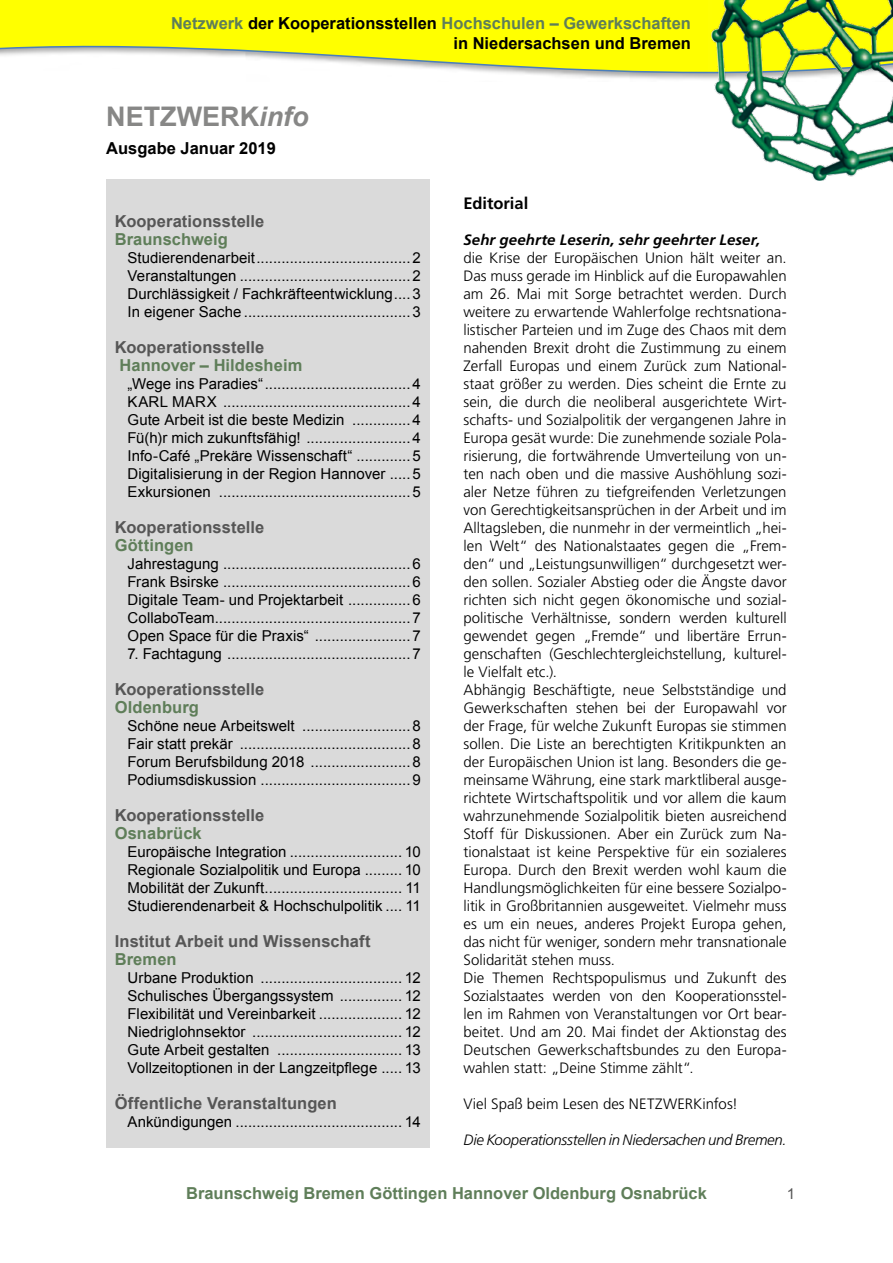
<style>
.page{position:relative;width:893px;height:1263px;background:#fff}
.page>*{position:absolute;margin:0;border:0;box-sizing:border-box;transform-origin:0 0}
.t1{font:700 27px "Arial";color:#878786}
.t2{font:700 16.5px "Arial";letter-spacing:.005em;color:#565656}
.t3{font:700 16.5px "Arial";color:#5f7e59}
.t4{font:700 16.5px/19.8px "Arial";color:#000;text-align:right}
.t5{font:700 16.5px "Frutiger";letter-spacing:-.005em;color:#000}
.t6{font:300 15px/18px "Frutiger";color:#000}
.t7{font:15px/18px "Arial";color:#000;text-align:justify}
.t8{font:italic 300 15px "Frutiger";letter-spacing:-.02em;color:#000}
.t9{font:italic 700 15px "Frutiger";letter-spacing:.005em;color:#000}
.t10{font:15px "Arial";color:#565656}
.s1{color:#5f7e59}
.s2{font-style:italic}
</style>
<div class="page">
<svg style="left:0;top:0;width:709px;height:80px;fill:#ff0"></svg>
<img style="left:709px;top:0;width:184px;height:181px">
<div style="left:106px;top:179px;width:323px;height:969px;background:#dadada"></div>
<p class="t4" style="left:171px;top:14px;width:521px"><span class="s1">Netzwerk</span> der Kooperationsstellen <span class="s1">Hochschulen – Gewerkschaften </span>in Niedersachsen und Bremen</p>
<h1 class="t1" style="left:106px;top:99px;width:204px">NETZWERK<span class="s2">info</span></h1>
<p class="t4" style="left:106px;top:139px;width:171px">Ausgabe Januar 2019</p>
<p class="t2" style="left:115px;top:211px;width:151px">Kooperationsstelle</p>
<p class="t3" style="left:115px;top:229px;width:115px">Braunschweig</p>
<p class="t7" style="left:128px;top:249px;width:295px">Studierendenarbeit.....................................2<br>Veranstaltungen .........................................2<br>Durchlässigkeit / Fachkräfteentwicklung....3<br>In eigener Sache ........................................3</p>
<p class="t2" style="left:115px;top:337px;width:151px">Kooperationsstelle</p>
<p class="t3" style="left:119px;top:355px;width:184px">Hannover – Hildesheim</p>
<p class="t7" style="left:128px;top:375px;width:295px">„Wege ins Paradies“...................................4<br>KARL MARX .............................................4<br>Gute Arbeit ist die beste Medizin ..............4<br>Fü(h)r mich zukunftsfähig! .........................4<br>Info-Café „Prekäre Wissenschaft“ .............5<br>Digitalisierung in der Region Hannover .....5<br>Exkursionen ..............................................5</p>
<p class="t2" style="left:115px;top:517px;width:151px">Kooperationsstelle</p>
<p class="t3" style="left:115px;top:535px;width:80px">Göttingen</p>
<p class="t7" style="left:128px;top:555px;width:295px">Jahrestagung .............................................6<br>Frank Bsirske .............................................6<br>Digitale Team- und Projektarbeit ...............6<br>CollaboTeam...............................................7<br>Open Space für die Praxis“ .......................7</p>
<p class="t7" style="left:128px;top:645px;width:295px">7. Fachtagung ............................................7</p>
<p class="t2" style="left:115px;top:679px;width:151px">Kooperationsstelle</p>
<p class="t3" style="left:115px;top:697px;width:86px">Oldenburg</p>
<p class="t7" style="left:128px;top:717px;width:295px">Schöne neue Arbeitswelt .......................... 8<br>Fair statt prekär .........................................8<br>Forum Berufsbildung 2018 ........................8<br>Podiumsdiskussion ....................................9</p>
<p class="t2" style="left:115px;top:805px;width:151px">Kooperationsstelle</p>
<p class="t3" style="left:115px;top:823px;width:88px">Osnabrück</p>
<p class="t7" style="left:128px;top:843px;width:295px">Europäische Integration ........................... 10<br>Regionale Sozialpolitik und Europa ......... 10<br>Mobilität der Zukunft................................. 11<br>Studierendenarbeit &amp; Hochschulpolitik .... 11</p>
<p class="t2" style="left:115px;top:931px;width:257px">Institut Arbeit und Wissenschaft</p>
<p class="t3" style="left:115px;top:949px;width:63px">Bremen</p>
<p class="t7" style="left:128px;top:969px;width:295px">Urbane Produktion .................................. 12<br>Schulisches Übergangssystem ............... 12<br>Flexibilität und Vereinbarkeit .................... 12<br>Niedriglohnsektor .................................... 12<br>Gute Arbeit gestalten .............................. 13<br>Vollzeitoptionen in der Langzeitpflege ..... 13</p>
<p class="t2" style="left:115px;top:1093px;width:224px">Öffentliche Veranstaltungen</p>
<p class="t7" style="left:128px;top:1113px;width:295px">Ankündigungen ........................................ 14</p>
<p class="t5" style="left:463px;top:194px;width:66px">Editorial</p>
<p class="t9" style="left:463px;top:231px;width:298px">Sehr geehrte Leserin, sehr geehrter Leser,</p>
<p class="t6" style="left:463px;top:249px;width:325px">die Krise der Europäischen Union hält weiter an.<br>Das muss gerade im Hinblick auf die Europawahlen am 26. Mai mit Sorge betrachtet werden. Durch weitere zu erwartende Wahlerfolge rechtsnationa&shy;listischer Parteien und im Zuge des Chaos mit dem nahenden Brexit droht die Zustimmung zu einem Zerfall Europas und einem Zurück zum National&shy;staat größer zu werden. Dies scheint die Ernte zu sein, die durch die neoliberal ausgerichtete Wirt&shy;schafts- und Sozialpolitik der vergangenen Jahre in Europa gesät wurde: Die zunehmende soziale Pola&shy;risierung, die fortwährende Umverteilung von un&shy;ten nach oben und die massive Aushöhlung sozi&shy;aler Netze führen zu tiefgreifenden Verletzungen von Gerechtigkeitsansprüchen in der Arbeit und im Alltagsleben, die nunmehr in der vermeintlich „hei&shy;len Welt“ des Nationalstaates gegen die „Frem&shy;den“ und „Leistungsunwilligen“ durchgesetzt wer&shy;den sollen. Sozialer Abstieg oder die Ängste davor richten sich nicht gegen ökonomische und sozial&shy;politische Verhältnisse, sondern werden kulturell gewendet gegen „Fremde“ und libertäre Errun&shy;genschaften (Geschlechtergleichstellung, kulturel&shy;le Vielfalt etc.).<br>Abhängig Beschäftigte, neue Selbstständige und Gewerkschaften stehen bei der Europawahl vor der Frage, für welche Zukunft Europas sie stimmen sollen. Die Liste an berechtigten Kritikpunkten an der Europäischen Union ist lang. Besonders die ge&shy;meinsame Währung, eine stark marktliberal ausge&shy;richtete Wirtschaftspolitik und vor allem die kaum wahrzunehmende Sozialpolitik bieten ausreichend Stoff für Diskussionen. Aber ein Zurück zum Na&shy;tionalstaat ist keine Perspektive für ein sozialeres Europa. Durch den Brexit werden wohl kaum die Handlungsmöglichkeiten für eine bessere Sozialpo&shy;litik in Großbritannien ausgeweitet. Vielmehr muss es um ein neues, anderes Projekt Europa gehen, das nicht für weniger, sondern mehr transnationale Solidarität stehen muss.<br>Die Themen Rechtspopulismus und Zukunft des Sozialstaates werden von den Kooperationsstel&shy;len im Rahmen von Veranstaltungen vor Ort bear&shy;beitet. Und am 20. Mai findet der Aktionstag des Deutschen Gewerkschaftsbundes zu den Europa&shy;wahlen statt: „Deine Stimme zählt“.</p>
<p class="t6" style="left:463px;top:1095px;width:276px">Viel Spaß beim Lesen des NETZWERKinfos!</p>
<p class="t8" style="left:463px;top:1132px;width:325px">Die Kooperationsstellen in Niedersachen und Bremen.</p>
<p class="t3" style="left:186px;top:1183px;width:522px">Braunschweig Bremen Göttingen Hannover Oldenburg Osnabrück</p>
<p class="t10" style="left:787px;top:1184px;width:10px">1</p>
</div>
